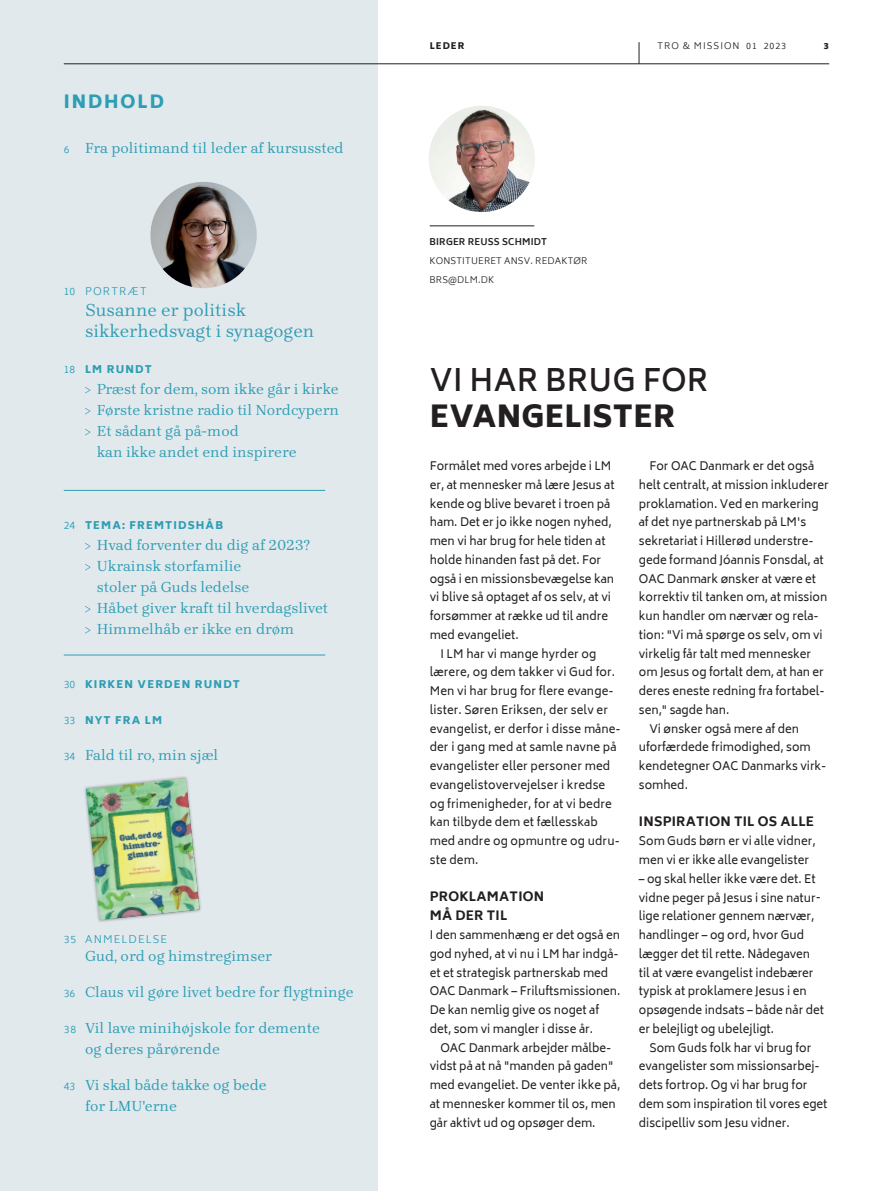
<style>
.page{position:relative;width:893px;height:1191px;background:#fff}
.page>*{position:absolute;margin:0;border:0;box-sizing:border-box;transform-origin:0 0}
.t1{font:600 30px "Biryani";letter-spacing:.01em;color:#231f20}
.t2{font:900 30px "Biryani";letter-spacing:.01em;color:#231f20}
.t3{font:18px/21px "Brygada 1918";color:#2d9eb4}
.t4{font:900 18px "Biryani";letter-spacing:.11em;color:#2d9eb4}
.t5{font:15px/21px "Brygada 1918";color:#2d9eb4}
.t6{font:800 12.75px/18.8px "Biryani";letter-spacing:.02em;color:#231f20}
.t7{font:11.4px/18.8px "Biryani";color:#231f20}
.t8{font:900 10.5px "Biryani";letter-spacing:.11em;color:#2d9eb4}
.t9{font:300 10.5px "Biryani";letter-spacing:.11em;color:#2d9eb4}
.t10{font:300 9px/18.8px "Biryani";letter-spacing:.02em;color:#231f20}
.t11{font:700 9px "Biryani";letter-spacing:.02em;color:#231f20}
.t12{font:300 9px "Biryani";letter-spacing:.11em;color:#231f20}
.t13{font:900 9px "Biryani";letter-spacing:.11em;color:#231f20}
.s1{font-family:"Biryani";font-weight:300;font-size:10.5px}
.s2{font-weight:300}
</style>
<div class="page">
<div style="left:0;top:0;width:377px;height:1191px;background:#e2e9ed"></div>
<img style="left:429px;top:106px;width:106px;height:106px;border-radius:53px">
<hr style="left:430px;top:225px;width:104px;height:1px;background:#231f20">
<svg style="left:85px;top:387px;width:5px;height:6px"></svg>
<svg style="left:85px;top:408px;width:5px;height:6px"></svg>
<svg style="left:85px;top:429px;width:5px;height:6px"></svg>
<svg style="left:85px;top:543px;width:5px;height:6px"></svg>
<svg style="left:85px;top:564px;width:5px;height:6px"></svg>
<svg style="left:85px;top:606px;width:5px;height:6px"></svg>
<svg style="left:85px;top:627px;width:5px;height:6px"></svg>
<div style="left:83px;top:775px;width:119px;height:147px;background:#231f20;opacity:.4"></div>
<img style="left:86px;top:778px;width:114px;height:142px">
<img style="left:150px;top:182px;width:107px;height:106px;border-radius:53px">
<hr style="left:64px;top:490px;width:261px;height:1px;background:#2d9eb4">
<hr style="left:64px;top:655px;width:261px;height:1px;background:#2d9eb4">
<hr style="left:64px;top:64px;width:765px;height:1px;background:#231f20">
<svg style="left:639px;top:42px;width:1px;height:22px"></svg>
<h2 class="t4" style="left:64px;top:92px;width:101px">INDHOLD</h2>
<h3 class="t5" style="left:64px;top:138px;width:281px"><span class="s1">6</span> Fra politimand til leder af kursussted</h3>
<p class="t9" style="left:64px;top:285px;width:84px">10 PORTRÆT</p>
<h2 class="t3" style="left:85px;top:299px;width:231px">Susanne er politisk sikkerhedsvagt i synagogen</h2>
<p class="t8" style="left:64px;top:363px;width:90px"><span class="s2">18</span> LM RUNDT</p>
<h3 class="t5" style="left:97px;top:378px;width:244px">Præst for dem, som ikke går i kirke<br>Første kristne radio til Nordcypern<br>Et sådant gå på-mod<br>kan ikke andet end inspirere</h3>
<p class="t8" style="left:64px;top:519px;width:161px"><span class="s2">24</span> TEMA: FREMTIDSHÅB</p>
<h3 class="t5" style="left:97px;top:534px;width:233px">Hvad forventer du dig af 2023?<br>Ukrainsk storfamilie<br>stoler på Guds ledelse<br>Håbet giver kraft til hverdagslivet<br>Himmelhåb er ikke en drøm</h3>
<p class="t8" style="left:64px;top:678px;width:178px"><span class="s2">30</span> KIRKEN VERDEN RUNDT</p>
<p class="t8" style="left:64px;top:714px;width:100px"><span class="s2">33</span> NYT FRA LM</p>
<h3 class="t5" style="left:64px;top:744px;width:156px"><span class="s1">34</span> Fald til ro, min sjæl</h3>
<p class="t9" style="left:64px;top:933px;width:105px">35 ANMELDELSE</p>
<h3 class="t5" style="left:85px;top:945px;width:189px">Gud, ord og himstregimser</h3>
<h3 class="t5" style="left:64px;top:981px;width:291px"><span class="s1">36</span> Claus vil gøre livet bedre for flygtninge</h3>
<h3 class="t5" style="left:85px;top:1017px;width:236px;text-indent:-21px"><span class="s1">38</span> Vil lave minihøjskole for demente og deres pårørende</h3>
<h3 class="t5" style="left:85px;top:1074px;width:183px;text-indent:-21px"><span class="s1">43</span> Vi skal både takke og bede for LMU'erne</h3>
<p class="t13" style="left:430px;top:41px;width:36px">LEDER</p>
<p class="t12" style="left:658px;top:41px;width:130px">TRO &amp; MISSION 01 2023</p>
<p class="t13" style="left:824px;top:41px;width:6px">3</p>
<p class="t11" style="left:429px;top:237px;width:119px">BIRGER REUSS SCHMIDT</p>
<p class="t10" style="left:429px;top:251px;width:160px">KONSTITUERET ANSV. REDAKTØR<br>BRS@DLM.DK</p>
<h1 class="t1" style="left:430px;top:363px;width:280px">VI HAR BRUG FOR</h1>
<h1 class="t2" style="left:430px;top:399px;width:247px">EVANGELISTER</h1>
<p class="t7" style="left:430px;top:457px;width:183px">Formålet med vores arbejde i LM</p>
<p class="t7" style="left:430px;top:475px;width:186px">er, at mennesker må lære Jesus at</p>
<p class="t7" style="left:430px;top:494px;width:182px">kende og blive bevaret i troen på</p>
<p class="t7" style="left:430px;top:513px;width:183px">ham. Det er jo ikke nogen nyhed,</p>
<p class="t7" style="left:430px;top:532px;width:177px">men vi har brug for hele tiden at</p>
<p class="t7" style="left:430px;top:550px;width:173px">holde hinanden fast på det. For</p>
<p class="t7" style="left:430px;top:569px;width:186px">også i en missionsbevægelse kan</p>
<p class="t7" style="left:430px;top:588px;width:183px">vi blive så optaget af os selv, at vi</p>
<p class="t7" style="left:430px;top:607px;width:180px">forsømmer at række ud til andre</p>
<p class="t7" style="left:430px;top:625px;width:90px">med evangeliet.</p>
<p class="t7" style="left:440px;top:644px;width:157px">I LM har vi mange hyrder og</p>
<p class="t7" style="left:430px;top:663px;width:187px">lærere, og dem takker vi Gud for.</p>
<p class="t7" style="left:430px;top:682px;width:185px">Men vi har brug for flere evange-</p>
<p class="t7" style="left:430px;top:700px;width:180px">lister. Søren Eriksen, der selv er</p>
<p class="t7" style="left:430px;top:719px;width:193px">evangelist, er derfor i disse måne-</p>
<p class="t7" style="left:430px;top:738px;width:188px">der i gang med at samle navne på</p>
<p class="t7" style="left:430px;top:757px;width:182px">evangelister eller personer med</p>
<p class="t7" style="left:430px;top:775px;width:177px">evangelistovervejelser i kredse</p>
<p class="t7" style="left:430px;top:794px;width:184px">og frimenigheder, for at vi bedre</p>
<p class="t7" style="left:430px;top:813px;width:170px">kan tilbyde dem et fællesskab</p>
<p class="t7" style="left:430px;top:832px;width:192px">med andre og opmuntre og udru-</p>
<p class="t7" style="left:430px;top:850px;width:50px">ste dem.</p>
<p class="t6" style="left:430px;top:887px;width:116px">PROKLAMATION<br>MÅ DER TIL</p>
<p class="t7" style="left:430px;top:925px;width:192px">I den sammenhæng er det også en god nyhed, at vi nu i LM har indgå&shy;et et strategisk partnerskab med<br>OAC Danmark – Friluftsmissionen.<br>De kan nemlig give os noget af det, som vi mangler i disse år.</p>
<p class="t7" style="left:430px;top:1038px;width:192px;text-indent:11px">OAC Danmark arbejder målbe&shy;vidst på at nå "manden på gaden" med evangeliet. De venter ikke på, at mennesker kommer til os, men går aktivt ud og opsøger dem.</p>
<p class="t7" style="left:649px;top:457px;width:166px">For OAC Danmark er det også</p>
<p class="t7" style="left:639px;top:475px;width:191px">helt centralt, at mission inkluderer</p>
<p class="t7" style="left:639px;top:494px;width:181px">proklamation. Ved en markering</p>
<p class="t7" style="left:639px;top:513px;width:169px">af det nye partnerskab på LM's</p>
<p class="t7" style="left:639px;top:532px;width:176px">sekretariat i Hillerød understre-</p>
<p class="t7" style="left:639px;top:550px;width:186px">gede formand Jóannis Fonsdal, at</p>
<p class="t7" style="left:639px;top:569px;width:179px">OAC Danmark ønsker at være et</p>
<p class="t7" style="left:639px;top:588px;width:190px">korrektiv til tanken om, at mission</p>
<p class="t7" style="left:639px;top:607px;width:181px">kun handler om nærvær og rela-</p>
<p class="t7" style="left:639px;top:625px;width:185px">tion: "Vi må spørge os selv, om vi</p>
<p class="t7" style="left:639px;top:644px;width:174px">virkelig får talt med mennesker</p>
<p class="t7" style="left:639px;top:663px;width:187px">om Jesus og fortalt dem, at han er</p>
<p class="t7" style="left:639px;top:682px;width:187px">deres eneste redning fra fortabel-</p>
<p class="t7" style="left:639px;top:700px;width:92px">sen," sagde han.</p>
<p class="t7" style="left:649px;top:719px;width:151px">Vi ønsker også mere af den</p>
<p class="t7" style="left:639px;top:738px;width:173px">uforfærdede frimodighed, som</p>
<p class="t7" style="left:639px;top:757px;width:189px">kendetegner OAC Danmarks virk-</p>
<p class="t7" style="left:639px;top:775px;width:51px">somhed.</p>
<p class="t6" style="left:639px;top:812px;width:177px">INSPIRATION TIL OS ALLE</p>
<p class="t7" style="left:639px;top:832px;width:178px">Som Guds børn er vi alle vidner, men vi er ikke alle evangelister</p>
<p class="t7" style="left:639px;top:869px;width:187px">– og skal heller ikke være det. Et vidne peger på Jesus i sine natur&shy;lige relationer gennem nærvær, handlinger – og ord, hvor Gud lægger det til rette. Nådegaven til at være evangelist indebærer typisk at proklamere Jesus i en opsøgende indsats – både når det er belejligt og ubelejligt.</p>
<p class="t7" style="left:639px;top:1038px;width:190px;text-indent:11px">Som Guds folk har vi brug for evangelister som missionsarbej&shy;dets fortrop. Og vi har brug for dem som inspiration til vores eget discipelliv som Jesu vidner.</p>
</div>
